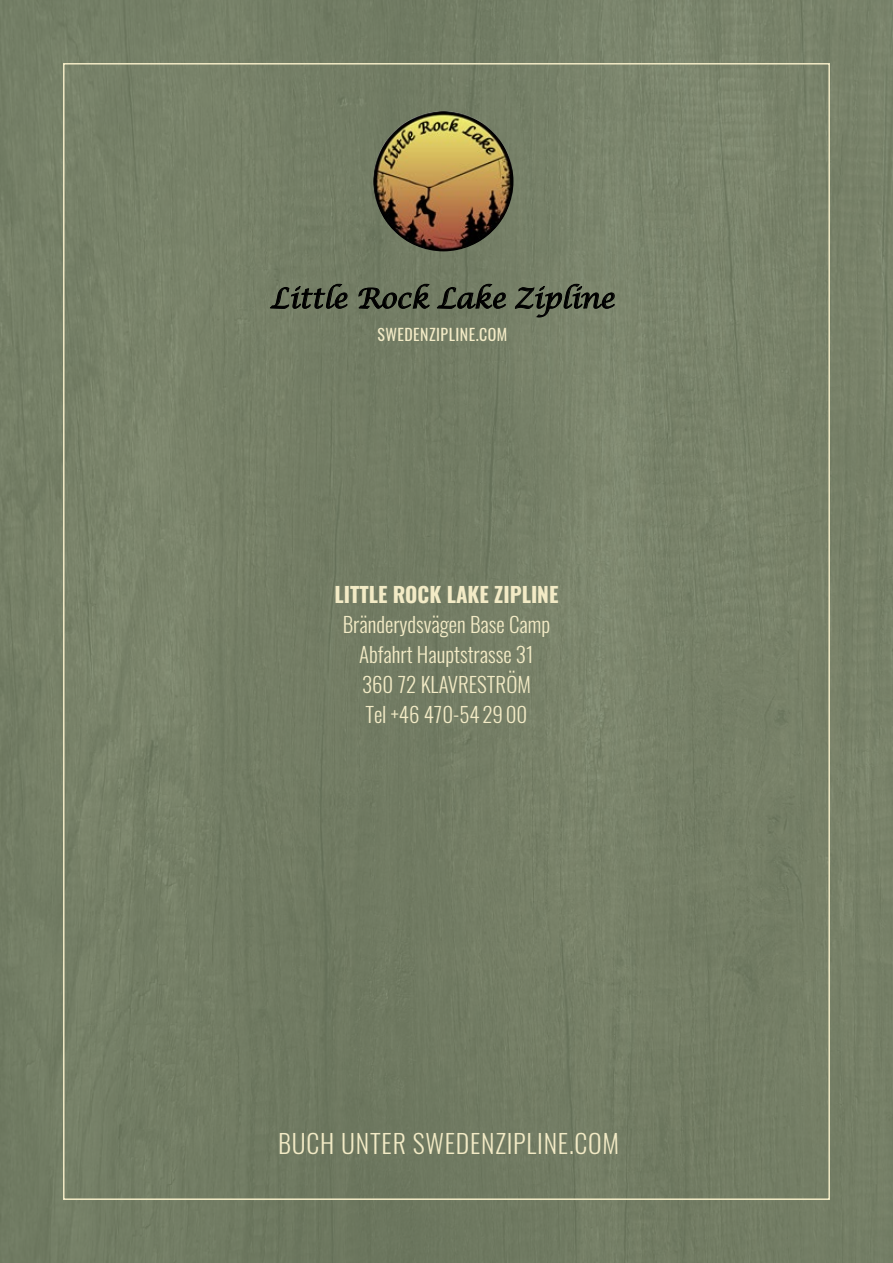
<style>
.page{position:relative;width:893px;height:1263px;background:#758368}
.page>*{position:absolute;margin:0;border:0;box-sizing:border-box;transform-origin:0 0}
.t1{font:italic 27.75px "Lucida Calligraphy";letter-spacing:-.01em;color:#000}
.t2{font:300 25.8px "Oswald";letter-spacing:.03em;color:#f3ebc6}
.t3{font:300 21px/30px "Oswald";color:#f3ebc6;text-align:center}
.t4{font:700 21px "Oswald";color:#f3ebc6}
.t5{font:15.9px "Oswald";letter-spacing:.03em;color:#f3ebc6}
</style>
<div class="page">
<svg style="left:270px;top:284px;width:78px;height:25px"></svg>
<svg style="left:358px;top:284px;width:72px;height:25px"></svg>
<svg style="left:436px;top:284px;width:70px;height:25px"></svg>
<svg style="left:515px;top:284px;width:100px;height:33px"></svg>
<img style="left:373px;top:111px;width:140px;height:140px;border-radius:70px">
<h1 class="t1" style="left:270px;top:281px;width:346px">Little Rock Lake Zipline</h1>
<p class="t5" style="left:377px;top:320px;width:132px">SWEDENZIPLINE.COM</p>
<p class="t4" style="left:334px;top:584px;width:225px">LITTLE ROCK LAKE ZIPLINE</p>
<p class="t3" style="left:343px;top:607px;width:209px">Bränderydsvägen Base Camp<br>Abfahrt Hauptstrasse 31<br>360 72 KLAVRESTRÖM<br>Tel +46 470-54 2900</p>
<p class="t2" style="left:278px;top:1121px;width:343px">BUCH UNTER SWEDENZIPLINE.COM</p>
</div>
